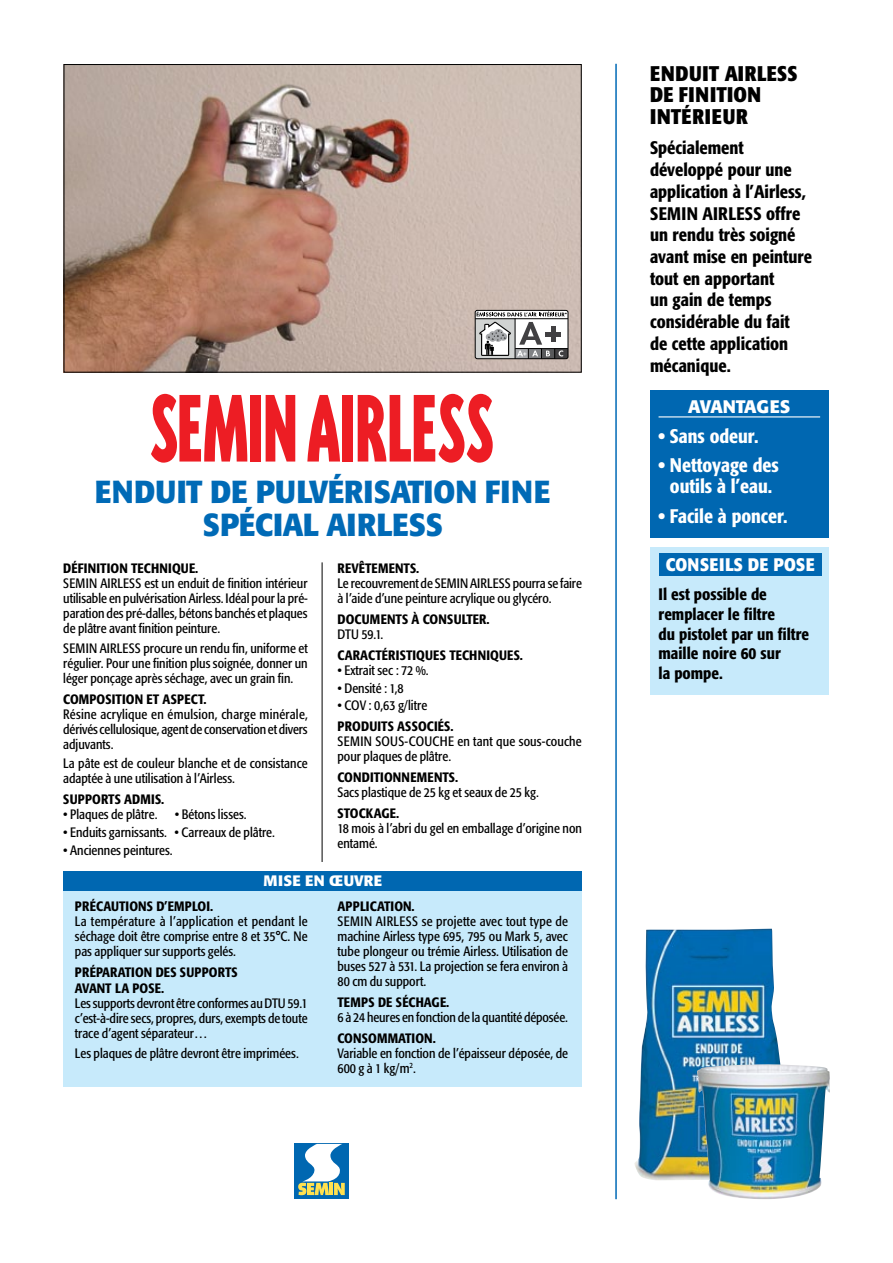
<style>
.page{position:relative;width:893px;height:1263px;background:#fff}
.page>*{position:absolute;margin:0;border:0;box-sizing:border-box;transform-origin:0 0}
.t1{font:900 111px "Triplex Cond";letter-spacing:-.005em;color:#ed1d24;scale:.82 1}
.t2{font:700 31.65px/33px "Formata";color:#006ab6;text-align:center;scale:.95 1}
.t3{font:700 condensed 21px/21.8px "Formata";letter-spacing:.02em;color:#000}
.t4{font:500 condensed 19.5px/21px "Formata";color:#fff;text-align:center}
.t5{font:500 condensed 18px/21.8px "Formata";color:#000}
.t6{font:700 18px "Formata";letter-spacing:.02em;color:#fff;scale:.9 1}
.t7{font:700 18px "Formata";color:#fff}
.t8{font:500 condensed 16.5px/19.8px "Formata";color:#000}
.t9{font:700 15px "Formata";letter-spacing:.02em;color:#fff}
.t10{font:condensed 13.5px/15px "Formata";color:#000;text-align:justify}
.t11{font:500 condensed 13.5px/16.4px "Formata";letter-spacing:.01em;color:#000}
</style>
<div class="page">
<hr style="left:615px;top:64px;width:2px;height:1135px;background:#006ab6">
<img style="left:66px;top:66px;width:514px;height:305px">
<div style="left:64px;top:64px;width:518px;height:309px;border:1px solid #000"></div>
<hr style="left:322px;top:562px;width:1px;height:300px;background:#000">
<div style="left:63px;top:871px;width:519px;height:216px;background:#c7eafb"></div>
<div style="left:63px;top:871px;width:519px;height:20px;background:#0067b1"></div>
<div style="left:650px;top:390px;width:179px;height:148px;background:#0067b1"></div>
<hr style="left:659px;top:416px;width:161px;height:1px;background:#fff">
<div style="left:650px;top:547px;width:179px;height:148px;background:#c7eafb"></div>
<div style="left:659px;top:553px;width:163px;height:23px;background:#0067b1"></div>
<svg style="left:294px;top:1143px;width:55px;height:56px"></svg>
<img style="left:634px;top:928px;width:147px;height:252px">
<img style="left:697px;top:1064px;width:133px;height:135px">
<svg style="left:473px;top:311px;width:95px;height:48px"></svg>
<hr style="left:545px;top:332px;width:16px;height:4px;background:#414042">
<hr style="left:551px;top:327px;width:4px;height:15px;background:#414042">
<h1 class="t1" style="left:152px;top:375px;width:419px">SEMIN AIRLESS</h1>
<h2 class="t2" style="left:95px;top:475px;width:481px">ENDUIT DE PULVÉRISATION FINE<br>SPÉCIAL AIRLESS</h2>
<p class="t11" style="left:63px;top:560px;width:137px">DÉFINITION TECHNIQUE.</p>
<p class="t10" style="left:63px;top:576px;width:246px">SEMIN AIRLESS est un enduit de finition intérieur utilisable en pulvérisation Airless. Idéal pour la pré&shy;paration des pré-dalles, bétons banchés et plaques de plâtre avant finition peinture.</p>
<p class="t10" style="left:63px;top:641px;width:51px">SEMIN Airless</p>
<p class="t10" style="left:63px;top:641px;width:246px;text-indent:80px">procure un rendu fin, uniforme et régulier. Pour une finition plus soignée, donner un léger ponçage après séchage, avec un grain fin.</p>
<p class="t11" style="left:63px;top:691px;width:145px">COMPOSITION ET ASPECT.</p>
<p class="t10" style="left:63px;top:707px;width:246px">Résine acrylique en émulsion, charge minérale, dérivés cellulosique, agent de conservation et divers adjuvants.</p>
<p class="t10" style="left:63px;top:756px;width:246px">La pâte est de couleur blanche et de consistance adaptée à une utilisation à l’Airless.</p>
<p class="t11" style="left:63px;top:791px;width:103px">SUPPORTS ADMIS.</p>
<p class="t10" style="left:63px;top:807px;width:96px">• Plaques de plâtre.</p>
<p class="t10" style="left:175px;top:807px;width:73px">• Bétons lisses.</p>
<p class="t10" style="left:63px;top:825px;width:213px">• Enduits garnissants. • Carreaux de plâtre.</p>
<p class="t10" style="left:63px;top:842px;width:111px">• Anciennes peintures.</p>
<p class="t11" style="left:337px;top:560px;width:83px">REVÊTEMENTS.</p>
<p class="t10" style="left:337px;top:576px;width:147px">Le recouvrement de SEMIN Airless</p>
<p class="t10" style="left:337px;top:576px;width:246px;text-indent:175px">pourra se faire à l’aide d’une peinture acrylique ou glycéro.</p>
<p class="t11" style="left:337px;top:611px;width:154px">DOCUMENTS À CONSULTER.</p>
<p class="t10" style="left:337px;top:627px;width:47px">DTU 59.1.</p>
<p class="t11" style="left:337px;top:647px;width:187px">CARACTÉRISTIQUES TECHNIQUES.</p>
<p class="t10" style="left:337px;top:663px;width:93px">• Extrait sec : 72 %.</p>
<p class="t10" style="left:337px;top:680px;width:68px">• Densité : 1,8</p>
<p class="t10" style="left:337px;top:698px;width:91px">• COV : 0,63 g/litre</p>
<p class="t11" style="left:337px;top:718px;width:117px">PRODUITS ASSOCIÉS.</p>
<p class="t10" style="left:337px;top:734px;width:246px">SEMIN SOUS-COUCHE en tant que sous-couche pour plaques de plâtre.</p>
<p class="t11" style="left:337px;top:769px;width:122px">CONDITIONNEMENTS.</p>
<p class="t10" style="left:337px;top:785px;width:203px">Sacs plastique de 25 kg et seaux de 25 kg.</p>
<p class="t11" style="left:337px;top:805px;width:63px">STOCKAGE.</p>
<p class="t10" style="left:337px;top:821px;width:246px">18 mois à l’abri du gel en emballage d’origine non entamé.</p>
<p class="t9" style="left:263px;top:871px;width:120px">MISE EN ŒUVRE</p>
<p class="t11" style="left:75px;top:898px;width:140px">PRÉCAUTIONS D’EMPLOI.</p>
<p class="t10" style="left:75px;top:914px;width:234px">La température à l’application et pendant le séchage doit être comprise entre 8 et 35°C. Ne pas appliquer sur supports gelés.</p>
<p class="t11" style="left:75px;top:964px;width:164px">PRÉPARATION DES SUPPORTS<br>AVANT LA POSE.</p>
<p class="t10" style="left:75px;top:996px;width:234px">Les supports devront être conformes au DTU 59.1 c’est-à-dire secs, propres, durs, exempts de toute trace d’agent séparateur…</p>
<p class="t10" style="left:75px;top:1046px;width:225px">Les plaques de plâtre devront être imprimées.</p>
<p class="t11" style="left:337px;top:898px;width:79px">APPLICATION.</p>
<p class="t10" style="left:337px;top:914px;width:53px">SEMIN Airless</p>
<p class="t10" style="left:337px;top:914px;width:232px;text-indent:84px">se projette avec tout type de machine Airless type 695, 795 ou Mark 5, avec tube plongeur ou trémie Airless. Utilisation de buses 527 à 531. La projection se fera environ à 80 cm du support.</p>
<p class="t11" style="left:337px;top:994px;width:113px">TEMPS DE SÉCHAGE.</p>
<p class="t10" style="left:337px;top:1010px;width:232px">6 à 24 heures en fonction de la quantité déposée.</p>
<p class="t11" style="left:337px;top:1030px;width:100px">CONSOMMATION.</p>
<p class="t10" style="left:337px;top:1046px;width:232px">Variable en fonction de l’épaisseur déposée, de<br>600 g à 1 kg/m<sup>2</sup>.</p>
<h3 class="t3" style="left:650px;top:62px;width:149px">ENDUIT AIRLESS<br>DE FINITION<br>INTÉRIEUR</h3>
<h3 class="t5" style="left:650px;top:137px;width:163px">Spécialement développé pour une application à l’Airless,<br>SEMIN AIRLESS offre un rendu très soigné avant mise en peinture tout en apportant<br>un gain de temps considérable du fait<br>de cette application mécanique.</h3>
<h3 class="t7" style="left:688px;top:395px;width:104px">AVANTAGES</h3>
<h3 class="t4" style="left:659px;top:425px;width:101px">• Sans odeur.</h3>
<h3 class="t4" style="left:659px;top:455px;width:122px">• Nettoyage des outils à l’eau.</h3>
<h3 class="t4" style="left:659px;top:505px;width:131px">• Facile à poncer.</h3>
<h3 class="t6" style="left:666px;top:553px;width:167px">CONSEILS DE POSE</h3>
<p class="t8" style="left:659px;top:584px;width:152px">Il est possible de remplacer le filtre<br>du pistolet par un filtre maille noire 60 sur<br>la pompe.</p>
</div>
